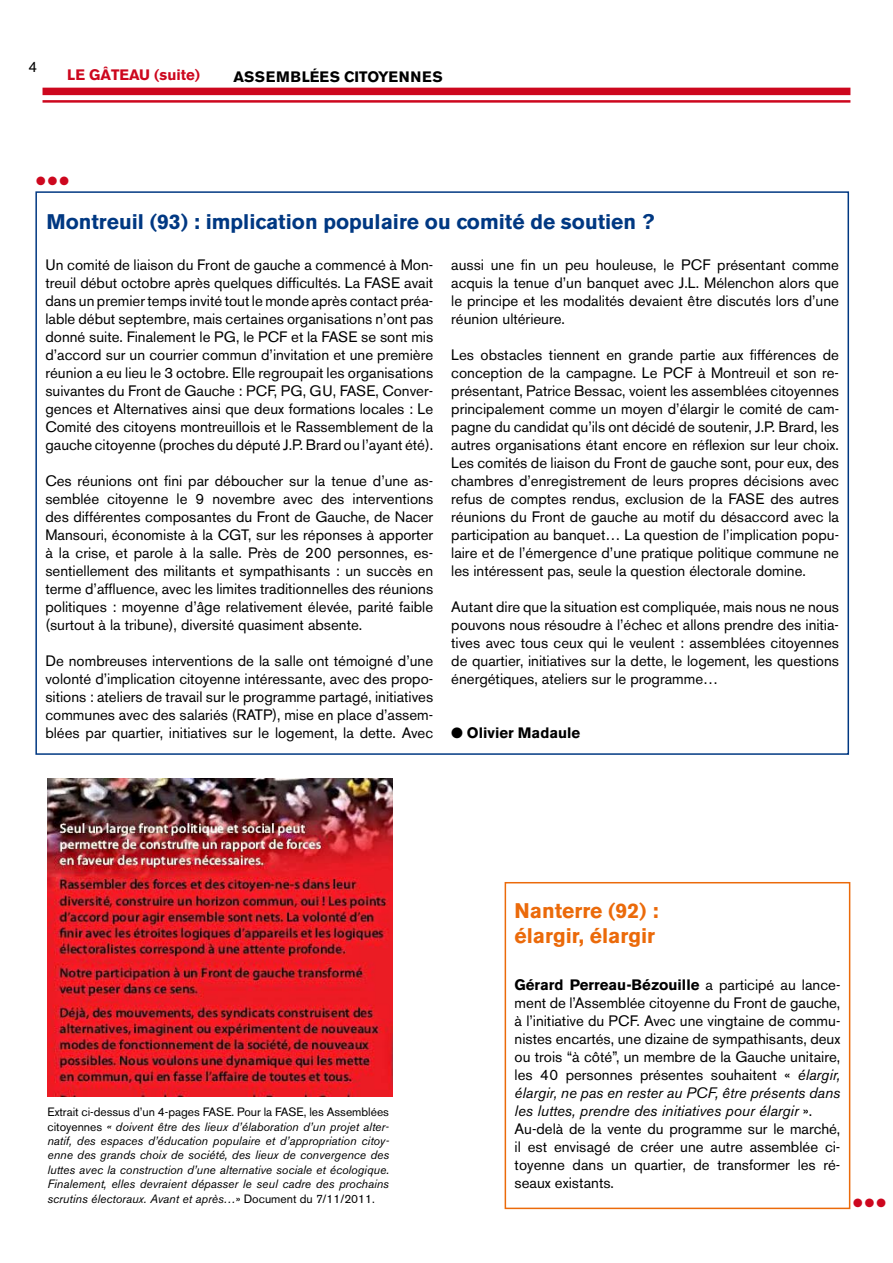
<style>
.page{position:relative;width:893px;height:1263px;background:#fff}
.page>*{position:absolute;margin:0;border:0;box-sizing:border-box;transform-origin:0 0}
.t1{font:700 21px "Akzidenz Grotesk BE";color:#003882}
.t2{font:700 21px/25.2px "Akzidenz Grotesk BE";color:#eb6a0a}
.t3{font:15px/18px "Akzidenz Grotesk BE";color:#000;text-align:justify}
.t4{font:700 15px "Akzidenz Grotesk BE";color:#000}
.t5{font:700 15px "Akzidenz Grotesk BE";color:#cd071e}
.t6{font:italic 12px/14.4px "Akzidenz Grotesk BE";color:#000;text-align:justify}
.t7{font:12px "Zapf Dingbats ITC";color:#cd071e}
.s1{font-style:normal}
.s2{font-weight:700}
.s3{font-style:italic}
</style>
<div class="page">
<div style="left:43px;top:88px;width:807px;height:7px;background:#cd071e"></div>
<hr style="left:43px;top:100px;width:807px;height:3px;background:#cd071e">
<div style="left:505px;top:882px;width:345px;height:327px;border:2px solid #eb6a0a"></div>
<img style="left:48px;top:778px;width:344px;height:319px">
<p class="t3" style="left:28px;top:58px;width:10px">4</p>
<p class="t5" style="left:67px;top:66px;width:134px">Le GÂTEAU (suite)</p>
<p class="t4" style="left:234px;top:69px;width:23px">Assem</p>
<p class="t4" style="left:290px;top:69px;width:22px">blées</p>
<p class="t4" style="left:344px;top:69px;width:56px">citoyennes</p>
<p class="t7" style="left:36px;top:175px;width:34px">● ● ●</p>
<h1 class="t1" style="left:46px;top:210px;width:610px">Montreuil (93) : implication populaire ou comité de soutien ?</h1>
<p class="t3" style="left:45px;top:256px;width:389px">Un comité de liaison du Front de gauche a commencé à Mon&shy;treuil début octobre après quelques difficultés. La FASE avait dans un premier temps invité tout le monde après contact préa&shy;lable début septembre, mais certaines organisations n’ont pas donné suite. Finalement le PG, le PCF et la FASE se sont mis d’accord sur un courrier commun d’invitation et une première réunion a eu lieu le 3 octobre. Elle regroupait les organisations suivantes du Front de Gauche : PCF, PG, GU, FASE, Conver&shy;gences et Alternatives ainsi que deux formations locales : Le Comité des citoyens montreuillois et le Rassemblement de la gauche citoyenne (proches du député J.P. Brard ou l’ayant été).</p>
<p class="t3" style="left:45px;top:472px;width:389px">Ces réunions ont fini par déboucher sur la tenue d’une as&shy;semblée citoyenne le 9 novembre avec des interventions des différentes composantes du Front de Gauche, de Nacer Mansouri, économiste à la CGT, sur les réponses à apporter à la crise, et parole à la salle. Près de 200 personnes, es&shy;sentiellement des militants et sympathisants : un succès en terme d’affluence, avec les limites traditionnelles des réunions politiques : moyenne d’âge relativement élevée, parité faible (surtout à la tribune), diversité quasiment absente.</p>
<p class="t3" style="left:45px;top:652px;width:389px">De nombreuses interventions de la salle ont témoigné d’une volonté d’implication citoyenne intéressante, avec des propo&shy;sitions : ateliers de travail sur le programme partagé, initiatives communes avec des salariés (RATP), mise en place d’assem&shy;blées par quartier, initiatives sur le logement, la dette. Avec</p>
<p class="t3" style="left:451px;top:256px;width:389px">aussi une fin un peu houleuse, le PCF présentant comme acquis la tenue d’un banquet avec J.L. Mélenchon alors que le principe et les modalités devaient être discutés lors d’une réunion ultérieure.</p>
<p class="t3" style="left:451px;top:346px;width:389px">Les obstacles tiennent en grande partie aux fifférences de conception de la campagne. Le PCF à Montreuil et son re&shy;présentant, Patrice Bessac, voient les assemblées citoyennes principalement comme un moyen d’élargir le comité de cam&shy;pagne du candidat qu’ils ont décidé de soutenir, J.P. Brard, les autres organisations étant encore en réflexion sur leur choix.<br>Les comités de liaison du Front de gauche sont, pour eux, des chambres d’enregistrement de leurs propres décisions avec refus de comptes rendus, exclusion de la FASE des autres réunions du Front de gauche au motif du désaccord avec la participation au banquet… La question de l’implication popu&shy;laire et de l’émergence d’une pratique politique commune ne les intéressent pas, seule la question électorale domine.</p>
<p class="t3" style="left:451px;top:598px;width:389px">Autant dire que la situation est compliquée, mais nous ne nous pouvons nous résoudre à l’échec et allons prendre des initia&shy;tives avec tous ceux qui le veulent : assemblées citoyennes de quartier, initiatives sur la dette, le logement, les questions énergétiques, ateliers sur le programme…</p>
<p class="t4" style="left:451px;top:724px;width:131px">● Olivier Madaule</p>
<p class="t6" style="left:47px;top:1105px;width:343px"><span class="s1">Extrait ci-dessus d’un 4-pages FASE. Pour la FASE, les Assemblées citoyennes</span> « doivent être des lieux d’élaboration d’un projet alter&shy;natif, des espaces d’éducation populaire et d’appropriation citoy&shy;enne des grands choix de société, des lieux de convergence des luttes avec la construction d’une alternative sociale et écologique.<br>Finalement, elles devraient dépasser le seul cadre des prochains scrutins électoraux. Avant et après…<span class="s1">» Document du 7/11/2011.</span></p>
<h1 class="t2" style="left:515px;top:898px;width:145px">Nanterre (92) : élargir, élargir</h1>
<p class="t3" style="left:515px;top:976px;width:327px;text-align:left"><span class="s2">Gérard Perreau-Bézouille</span> a participé au lance&shy;ment de l’Assemblée citoyenne du Front de gauche, à l’initiative du PCF. Avec une vingtaine de commu&shy;nistes encartés, une dizaine de sympathisants, deux ou trois “à côté”, un membre de la Gauche unitaire, les 40 personnes présentes souhaitent « <span class="s3">élargir, élargir, ne pas en rester au PCF, être présents dans les luttes, prendre des initiatives pour élargir</span> ».<br>Au-delà de la vente du programme sur le marché, il est envisagé de créer une autre assemblée ci&shy;toyenne dans un quartier, de transformer les ré&shy;seaux existants.</p>
<p class="t7" style="left:853px;top:1197px;width:34px">● ● ●</p>
</div>
